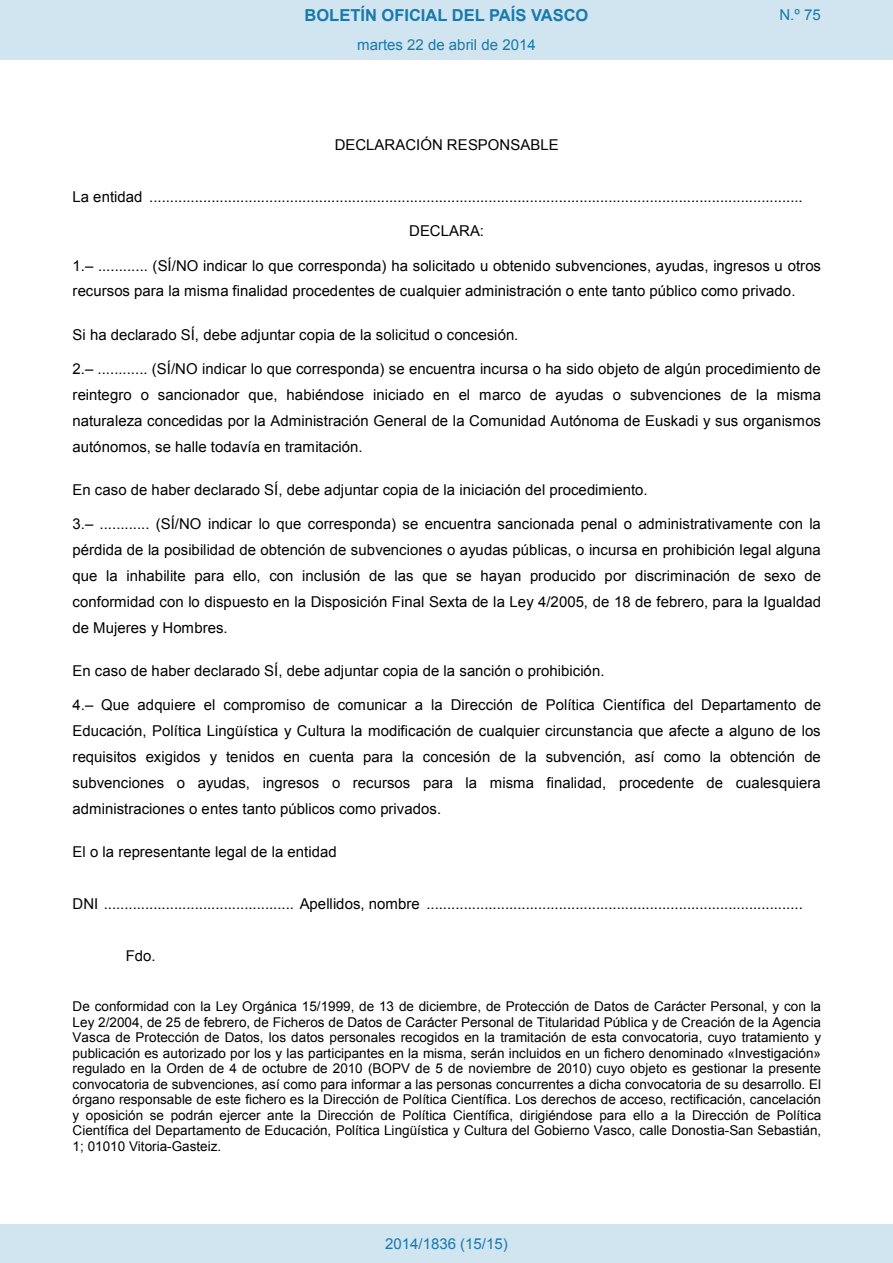
<style>
.page{position:relative;width:893px;height:1263px;background:#fff}
.page>*{position:absolute;margin:0;border:0;box-sizing:border-box;transform-origin:0 0}
.t1{font:700 16.5px "Arial";color:#1879ad}
.t2{font:15px/25.8px "Arial";color:#000;text-align:justify}
.Paginacion_Centro{font:15px "Arial";color:#1879ad}
.t3{font:13.5px/15.5px "Arial";letter-spacing:.005em;color:#000;text-align:justify}
</style>
<div class="page">
<div style="left:0;top:0;width:893px;height:60px;background:#d0e5f0"></div>
<div style="left:0;top:1225px;width:893px;height:38px;background:#d0e5f0"></div>
<p class="t1" style="left:305px;top:4px;width:285px">BOLETÍN OFICIAL DEL PAÍS VASCO</p>
<p class="Paginacion_Centro" style="left:779px;top:5px;width:43px">N.º 75</p>
<p class="Paginacion_Centro" style="left:357px;top:35px;width:180px">martes 22 de abril de 2014</p>
<p class="t2" style="left:335px;top:132px;width:226px">DECLARACIÓN RESPONSABLE</p>
<p class="t2" style="left:73px;top:184px;width:732px">La entidad ..............................................................................................................................................................</p>
<p class="t2" style="left:409px;top:218px;width:76px">DECLARA:</p>
<p class="t2" style="left:73px;top:253px;width:750px">1.– ............ (SÍ/NO indicar lo que corresponda) ha solicitado u obtenido subvenciones, ayudas, ingresos u otros recursos para la misma finalidad procedentes de cualquier administración o ente tanto público como privado.</p>
<p class="t2" style="left:73px;top:322px;width:447px">Si ha declarado SÍ, debe adjuntar copia de la solicitud o concesión.</p>
<p class="t2" style="left:73px;top:356px;width:750px">2.– ............ (SÍ/NO indicar lo que corresponda) se encuentra incursa o ha sido objeto de algún procedimiento de reintegro o sancionador que, habiéndose iniciado en el marco de ayudas o subvenciones de la misma naturaleza concedidas por la Administración General de la Comunidad Autónoma de Euskadi y sus organismos autónomos, se halle todavía en tramitación.</p>
<p class="t2" style="left:73px;top:477px;width:577px">En caso de haber declarado SÍ, debe adjuntar copia de la iniciación del procedimiento.</p>
<p class="t2" style="left:73px;top:511px;width:750px">3.– ............ (SÍ/NO indicar lo que corresponda) se encuentra sancionada penal o administrativamente con la pérdida de la posibilidad de obtención de subvenciones o ayudas públicas, o incursa en prohibición legal alguna que la inhabilite para ello, con inclusión de las que se hayan producido por discriminación de sexo de conformidad con lo dispuesto en la Disposición Final Sexta de la Ley 4/2005, de 18 de febrero, para la Igualdad de Mujeres y Hombres.</p>
<p class="t2" style="left:73px;top:658px;width:533px">En caso de haber declarado SÍ, debe adjuntar copia de la sanción o prohibición.</p>
<p class="t2" style="left:73px;top:692px;width:750px">4.– Que adquiere el compromiso de comunicar a la Dirección de Política Científica del Departamento de Educación, Política Lingüística y Cultura la modificación de cualquier circunstancia que afecte a alguno de los requisitos exigidos y tenidos en cuenta para la concesión de la subvención, así como la obtención de subvenciones o ayudas, ingresos o recursos para la misma finalidad, procedente de cualesquiera administraciones o entes tanto públicos como privados.</p>
<p class="t2" style="left:73px;top:839px;width:266px">El o la representante legal de la entidad</p>
<p class="t2" style="left:73px;top:891px;width:732px">DNI .............................................. Apellidos, nombre ...........................................................................................</p>
<p class="t2" style="left:126px;top:943px;width:31px">Fdo.</p>
<p class="t3" style="left:73px;top:999px;width:750px">De conformidad con la Ley Orgánica 15/1999, de 13 de diciembre, de Protección de Datos de Carácter Personal, y con la Ley 2/2004, de 25 de febrero, de Ficheros de Datos de Carácter Personal de Titularidad Pública y de Creación de la Agencia Vasca de Protección de Datos, los datos personales recogidos en la tramitación de esta convocatoria, cuyo tratamiento y publicación es autorizado por los y las participantes en la misma, serán incluidos en un fichero denominado «Investigación» regulado en la Orden de 4 de octubre de 2010 (BOPV de 5 de noviembre de 2010) cuyo objeto es gestionar la presente convocatoria de subvenciones, así como para informar a las personas concurrentes a dicha convocatoria de su desarrollo. El órgano responsable de este fichero es la Dirección de Política Científica. Los derechos de acceso, rectificación, cancelación y oposición se podrán ejercer ante la Dirección de Política Científica, dirigiéndose para ello a la Dirección de Política Científica del Departamento de Educación, Política Lingüística y Cultura del Gobierno Vasco, calle Donostia-San Sebastián, 1; 01010 Vitoria-Gasteiz.</p>
<p class="Paginacion_Centro" style="left:385px;top:1234px;width:124px">2014/1836 (15/15)</p>
</div>
